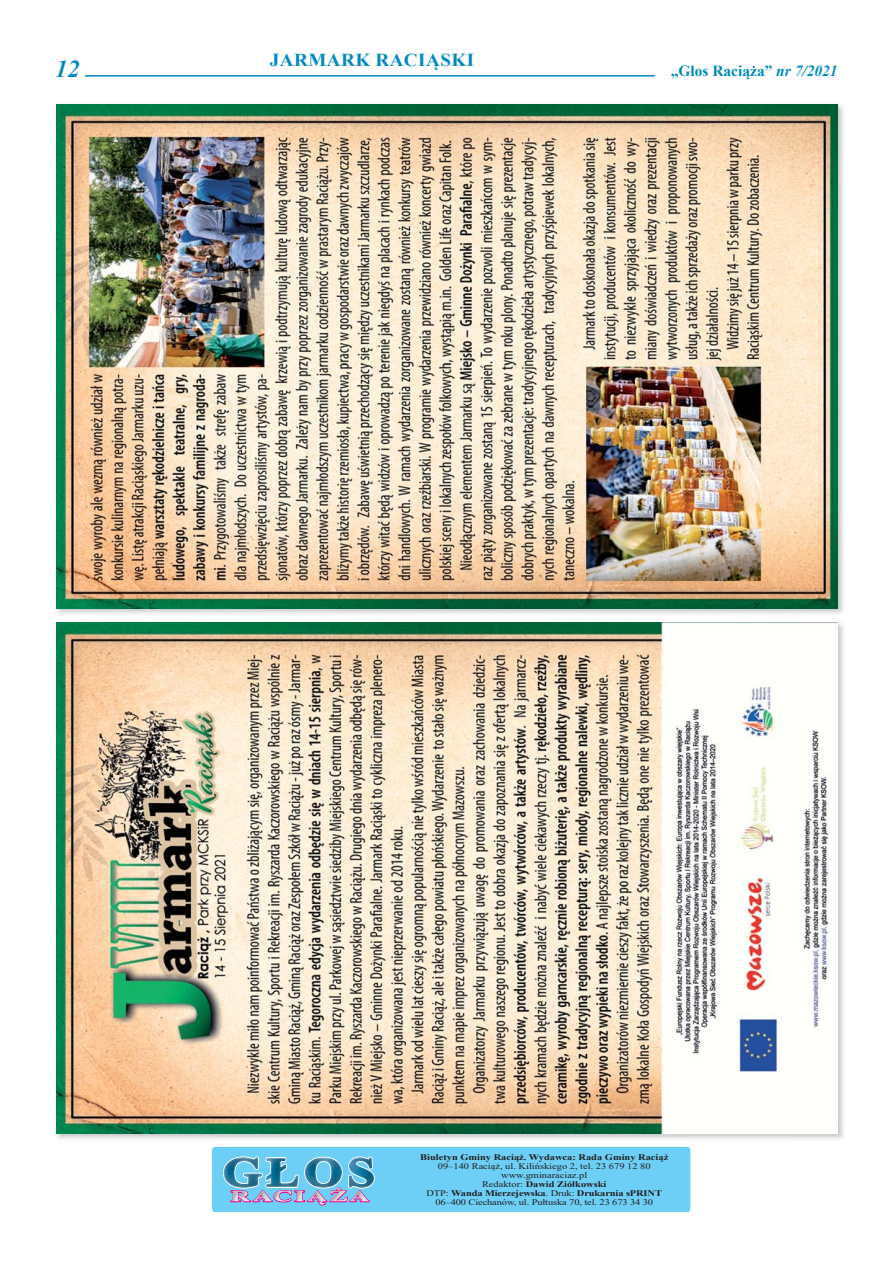
<style>
.page{position:relative;width:893px;height:1263px;background:#fff}
.page>*{position:absolute;margin:0;border:0;box-sizing:border-box;transform-origin:0 0}
.t1{font:italic 700 24.15px "Times New Roman";color:#008abe}
.t2{font:700 18.15px "Times New Roman";letter-spacing:.025em;color:#008abe;scale:1.05 1}
.t3{font:700 15.45px "Times New Roman";color:#008abe}
.t4{font:700 15.15px "Times New Roman";letter-spacing:.095em;color:#fff;scale:1.78 1}
.t5{font:8.55px/9px "Times New Roman";color:#231f20;text-align:center;scale:1.21 1}
.t6{font:700 8.55px "Times New Roman";color:#231f20;scale:1.21 1}
.s1{font-style:italic}
.s2{color:#b6b8ba}
.s3{font-weight:700}
</style>
<div class="page">
<hr style="left:85px;top:75px;width:570px;height:2px;background:#008abe">
<svg style="left:205px;top:1138px;width:492px;height:75px;background:#80cdef"></svg>
<img style="left:56px;top:104px;width:782px;height:504px">
<img style="left:209px;top:1138px;width:484px;height:3px">
<img style="left:56px;top:623px;width:782px;height:510px">
<h2 class="t2" style="left:270px;top:50px;width:196px">JARMARK RACIĄSKI</h2>
<h1 class="t1" style="left:55px;top:55px;width:26px">12</h1>
<h3 class="t3" style="left:671px;top:63px;width:168px">„Głos Raciąża” <span class="s1">nr 7/2021</span></h3>
<h3 class="t4" style="left:231px;top:1188px;width:79px"><span class="s2">R</span>ACIĄŻA</h3>
<p class="t6" style="left:420px;top:1152px;width:207px">Biuletyn Gminy Raciąż. Wydawca: Rada Gminy Raciąż</p>
<p class="t5" style="left:426px;top:1162px;width:196px">09–140 Raciąż, ul. Kilińskiego 2, tel. 23 679 12 80 www.gminaraciaz.pl<br>Redaktor: <span class="s3">Dawid Ziółkowski<br></span>DTP: <span class="s3">Wanda Mierzejewska</span>. Druk: <span class="s3">Drukarnia sPRINT </span>06–400 Ciechanów, ul. Pułtuska 70, tel. 23 673 34 30</p>
</div>
